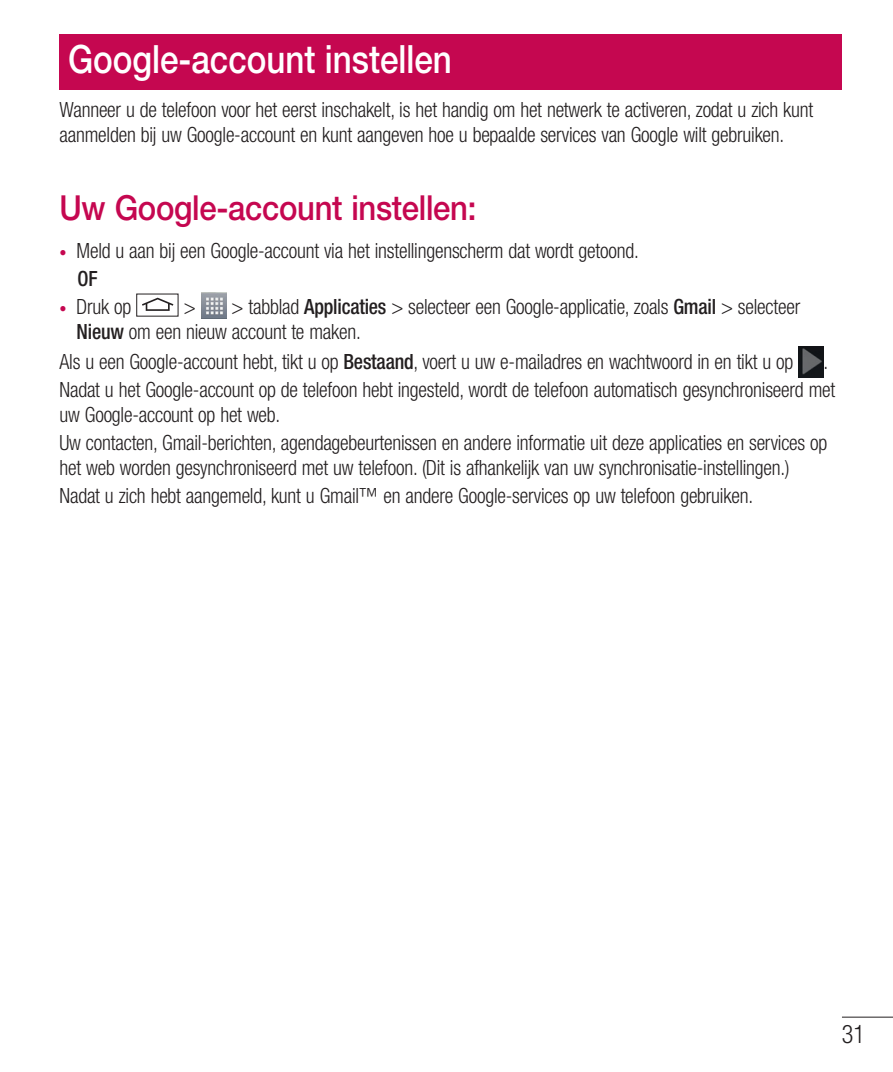
<style>
.page{position:relative;width:893px;height:1072px;background:#fff}
.page>*{position:absolute;margin:0;border:0;box-sizing:border-box;transform-origin:0 0}
.t1{font:500 39px "Helvetica Neue LT Pro";color:#fff;scale:.85 1}
.t2{font:500 34.5px "Helvetica Neue LT Pro";letter-spacing:-.01em;color:#c50750;scale:.9 1}
.t3{font:300 condensed 25.5px "Helvetica Neue LT Pro";color:#231f20;scale:.95 1}
.t4{font:300 condensed 21px/27.9px "Helvetica Neue LT Pro";letter-spacing:-.01em;color:#231f20;scale:.95 1}
.s1{font-weight:400;font-size:15px;color:#c50750}
.s2{font-weight:500}
</style>
<div class="page">
<hr style="left:842px;top:1016px;width:51px;height:1px;background:#231f20">
<div style="left:60px;top:34px;width:782px;height:55px;background:#c50750"></div>
<svg style="left:142px;top:297px;width:32px;height:14px"></svg>
<img style="left:201px;top:293px;width:25px;height:25px">
<img style="left:798px;top:346px;width:26px;height:31px">
<h1 class="t1" style="left:68px;top:45px;width:453px">Google-account instellen</h1>
<p class="t4" style="left:60px;top:99px;width:795px;line-height:25.2px">Wanneer u de telefoon voor het eerst inschakelt, is het handig om het netwerk te activeren, zodat u zich kunt aanmelden bij uw Google-account en kunt aangeven hoe u bepaalde services van Google wilt gebruiken.</p>
<h2 class="t2" style="left:60px;top:195px;width:465px">Uw Google-account instellen:</h2>
<p class="t4" style="left:78px;top:239px;width:592px;text-indent:-18px"><span class="s1">•</span> Meld u aan bij een Google-account via het instellingenscherm dat wordt getoond.<br><span class="s2">OF</span></p>
<p class="t4" style="left:60px;top:295px;width:77px"><span class="s1">•</span> Druk op</p>
<p class="t4" style="left:77px;top:296px;width:763px;line-height:25.2px;text-indent:107px">&gt; &gt; tabblad <span class="s2">Applicaties</span> &gt; selecteer een Google-applicatie, zoals <span class="s2">Gmail</span> &gt; selecteer<br><span class="s2">Nieuw</span> om een nieuw account te maken.</p>
<p class="t4" style="left:60px;top:349px;width:774px">Als u een Google-account hebt, tikt u op <span class="s2">Bestaand</span>, voert u uw e-mailadres en wachtwoord in en tikt u op</p>
<p class="t4" style="left:60px;top:349px;width:818px;text-indent:764px">.<br>Nadat u het Google-account op de telefoon hebt ingesteld, wordt de telefoon automatisch gesynchroniseerd met</p>
<p class="t4" style="left:60px;top:402px;width:810px">uw Google-account op het web.<br>Uw contacten, Gmail-berichten, agendagebeurtenissen en andere informatie uit deze applicaties en services op</p>
<p class="t4" style="left:60px;top:455px;width:770px">het web worden gesynchroniseerd met uw telefoon. (Dit is afhankelijk van uw synchronisatie-instellingen.)<br>Nadat u zich hebt aangemeld, kunt u Gmail™ en andere Google-services op uw telefoon gebruiken.</p>
<p class="t3" style="left:842px;top:1025px;width:26px">31</p>
</div>
